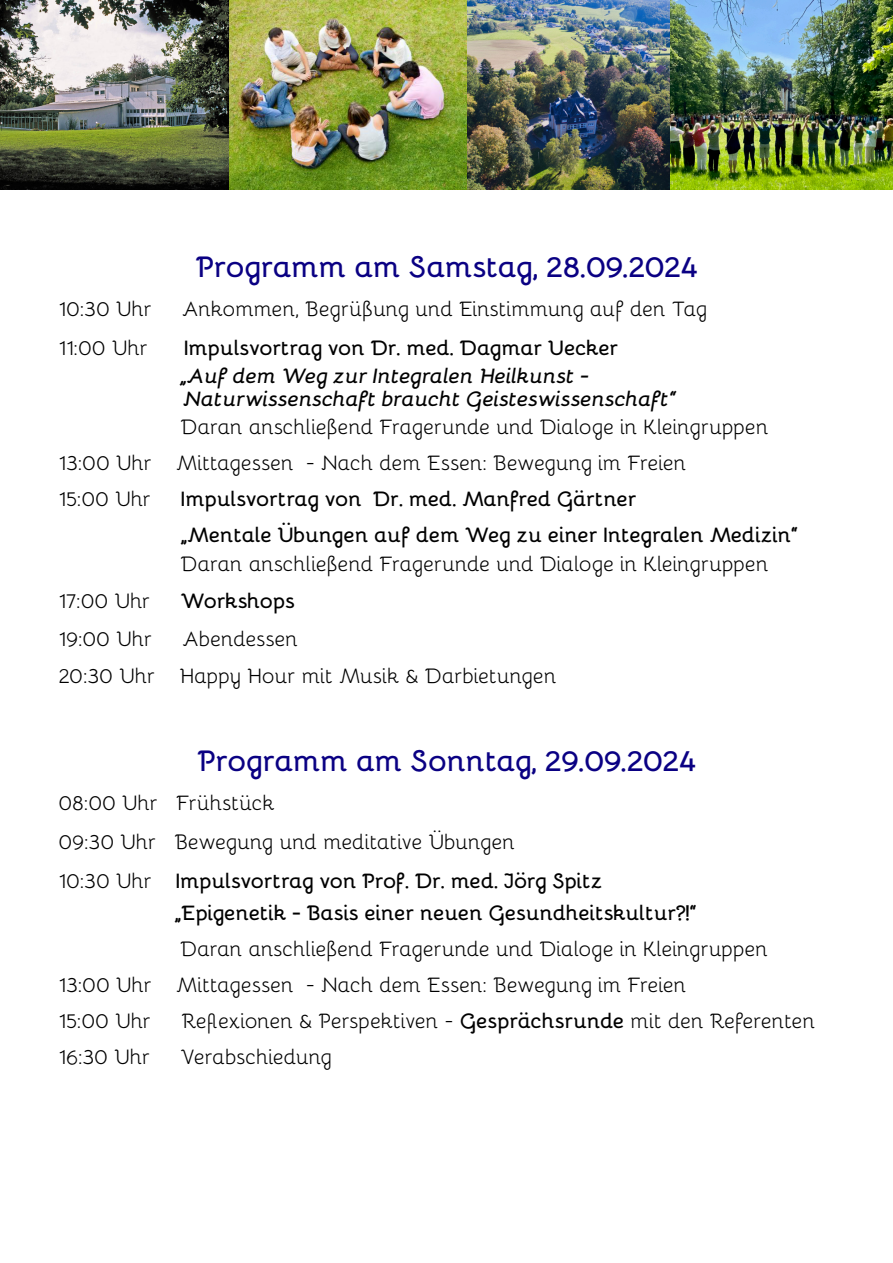
<style>
.page{position:relative;width:893px;height:1263px;background:#fff}
.page>*{position:absolute;margin:0;border:0;box-sizing:border-box;transform-origin:0 0}
.t1{font:700 30px "Bellota";letter-spacing:-.02em;color:#0a0083}
.t2{font:21px/36px "Bellota";letter-spacing:-.01em;color:#000}
.t3{font:700 21px/36px "Bellota";letter-spacing:-.01em;color:#000}
.t4{font:italic 700 21px/22.5px "Bellota";letter-spacing:-.01em;color:#000}
.s1{font-weight:700}
</style>
<div class="page">
<svg style="left:104px;top:189px;width:685px;height:1px"></svg>
<img style="left:0;top:0;width:230px;height:189px">
<img style="left:466px;top:0;width:205px;height:189px">
<img style="left:230px;top:1px;width:236px;height:189px">
<img style="left:671px;top:0;width:222px;height:189px">
<h1 class="t1" style="left:196px;top:250px;width:503px">Programm am Samstag, 28.09.2024</h1>
<p class="t2" style="left:59px;top:290px;width:95px">10:30 Uhr</p>
<p class="t2" style="left:183px;top:290px;width:526px">Ankommen, Begrüßung und Einstimmung auf den Tag</p>
<p class="t2" style="left:59px;top:329px;width:91px">11:00 Uhr</p>
<p class="t3" style="left:184px;top:329px;width:436px">Impulsvortrag von Dr. med. Dagmar Uecker</p>
<p class="t4" style="left:181px;top:364px;width:497px">„Auf dem Weg zur Integralen Heilkunst -<br>Naturwissenschaft braucht Geisteswissenschaft“</p>
<p class="t2" style="left:59px;top:408px;width:712px;text-indent:122px">Daran anschließend Fragerunde und Dialoge in Kleingruppen<br>13:00 Uhr Mittagessen - Nach dem Essen: Bewegung im Freien<br>15:00 Uhr</p>
<p class="t3" style="left:181px;top:480px;width:619px">Impulsvortrag von Dr. med. Manfred Gärtner<br>„Mentale Übungen auf dem Weg zu einer Integralen Medizin“</p>
<p class="t2" style="left:181px;top:545px;width:589px">Daran anschließend Fragerunde und Dialoge in Kleingruppen</p>
<p class="t2" style="left:59px;top:582px;width:93px">17:00 Uhr</p>
<p class="t3" style="left:181px;top:582px;width:116px">Workshops</p>
<p class="t2" style="left:59px;top:620px;width:95px">19:00 Uhr</p>
<p class="t2" style="left:59px;top:619px;width:500px;line-height:37.5px;text-indent:124px">Abendessen<br>20:30 Uhr Happy Hour mit Musik &amp; Darbietungen</p>
<h1 class="t1" style="left:197px;top:744px;width:499px">Programm am Sonntag, 29.09.2024</h1>
<p class="t2" style="left:59px;top:783px;width:545px;line-height:39px">08:00 Uhr Frühstück<br>09:30 Uhr Bewegung und meditative Übungen<br>10:30 Uhr <span class="s1">Impulsvortrag von Prof. Dr. med. Jörg Spitz</span></p>
<p class="t3" style="left:174px;top:894px;width:524px">„Epigenetik - Basis einer neuen Gesundheitskultur?!“</p>
<p class="t2" style="left:59px;top:930px;width:711px;text-indent:122px">Daran anschließend Fragerunde und Dialoge in Kleingruppen<br>13:00 Uhr Mittagessen - Nach dem Essen: Bewegung im Freien<br>15:00 Uhr</p>
<p class="t2" style="left:182px;top:1002px;width:635px">Reflexionen &amp; Perspektiven - <span class="s1">Gesprächsrunde</span> mit den Referenten</p>
<p class="t2" style="left:59px;top:1038px;width:93px">16:30 Uhr</p>
<p class="t2" style="left:181px;top:1038px;width:153px">Verabschiedung</p>
</div>
